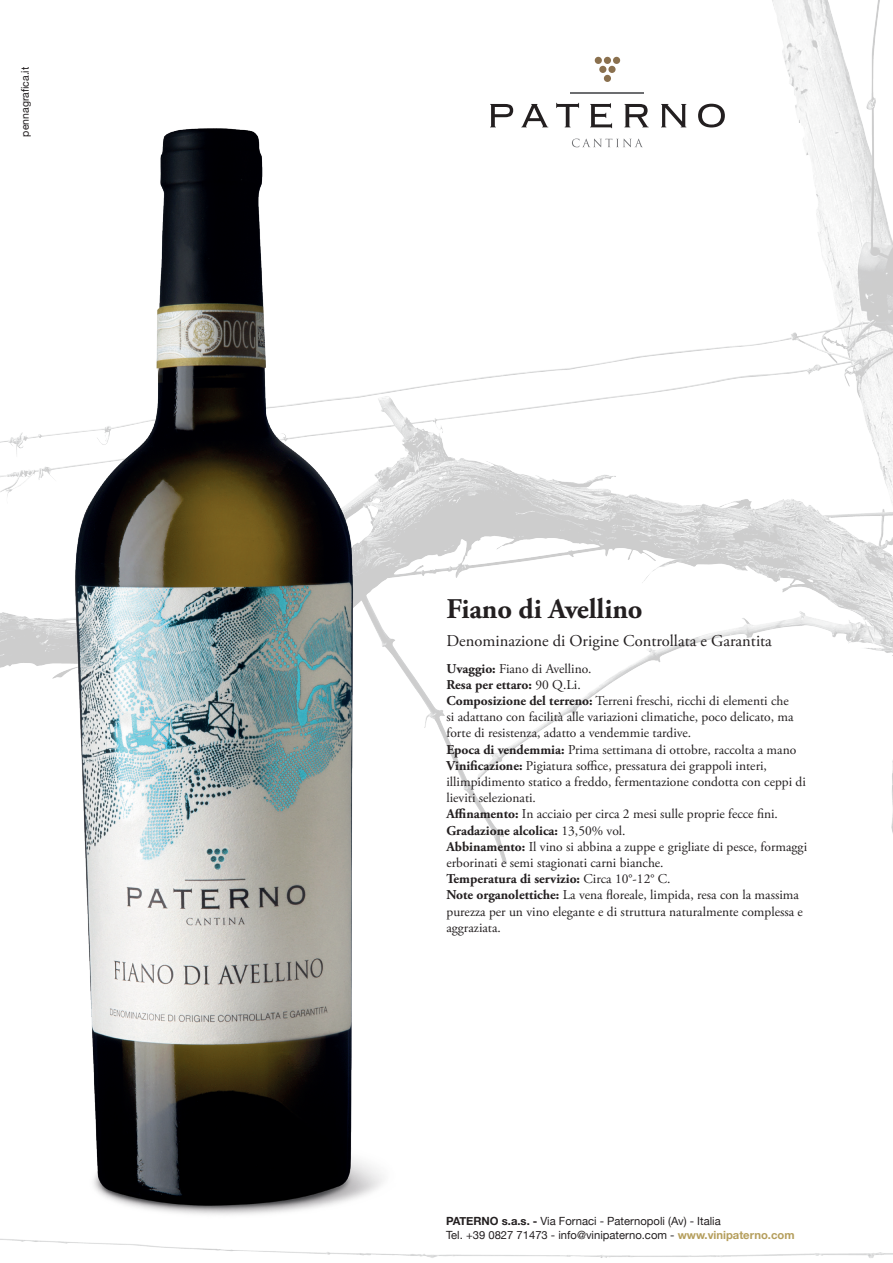
<style>
.page{position:relative;width:893px;height:1263px;background:#fff}
.page>*{position:absolute;margin:0;border:0;box-sizing:border-box;transform-origin:0 0}
.t1{font:700 28.5px "Adobe Garamond Pro";letter-spacing:-.005em;color:#231f20}
.t2{font:16.5px "Adobe Garamond Pro";color:#231f20}
.t3{font:13.5px/16.2px "Adobe Garamond Pro";color:#231f20}
.t4{font:700 13.5px "Adobe Garamond Pro";color:#231f20}
.t5{font:11.25px/13.5px "Helvetica Neue";color:#231f20}
.t6{font:10.5px "Helvetica Neue";color:#231f20}
.s1{font-weight:700}
.s2{font-weight:400}
.s3{font-weight:700;color:#b59e5c}
</style>
<div class="page">
<img style="left:0;top:0;width:893px;height:1258px">
<div style="left:604px;top:75px;width:7px;height:7px;background:#8a704e;border-radius:50%"></div>
<div style="left:595px;top:57px;width:7px;height:7px;background:#8a704e;border-radius:50%"></div>
<div style="left:604px;top:57px;width:7px;height:7px;background:#8a704e;border-radius:50%"></div>
<div style="left:613px;top:57px;width:7px;height:7px;background:#8a704e;border-radius:50%"></div>
<div style="left:599px;top:66px;width:7px;height:7px;background:#8a704e;border-radius:50%"></div>
<div style="left:608px;top:66px;width:8px;height:7px;background:#8a704e;border-radius:50%"></div>
<hr style="left:571px;top:92px;width:73px;height:1px;background:#6c6d70">
<svg style="left:572px;top:139px;width:71px;height:8px"></svg>
<svg style="left:490px;top:104px;width:23px;height:23px"></svg>
<svg style="left:521px;top:104px;width:27px;height:23px"></svg>
<svg style="left:556px;top:103px;width:23px;height:24px"></svg>
<svg style="left:590px;top:103px;width:22px;height:25px"></svg>
<svg style="left:624px;top:104px;width:25px;height:23px"></svg>
<svg style="left:661px;top:104px;width:25px;height:23px"></svg>
<svg style="left:698px;top:104px;width:27px;height:23px"></svg>
<img style="left:18px;top:106px;width:439px;height:1138px">
<p class="t6" style="left:18px;top:136px;width:71px;rotate:-90deg">pennagrafica.it</p>
<p class="t1" style="left:446px;top:592px;width:198px">Fiano di Avellino</p>
<p class="t2" style="left:446px;top:631px;width:327px">Denominazione di Origine Controllata e Garantita</p>
<p class="t3" style="left:446px;top:661px;width:147px"><span class="s1">Uvaggio:</span> Fiano di Avellino.</p>
<p class="t4" style="left:446px;top:677px;width:136px">Resa per ettaro: <span class="s2">90 Q.Li.</span></p>
<p class="t3" style="left:446px;top:693px;width:349px"><span class="s1">Composizione del terreno:</span> Terreni freschi, ricchi di elementi che si adattano con facilità alle variazioni climatiche, poco delicato, ma forte di resistenza, adatto a vendemmie tardive.</p>
<p class="t3" style="left:446px;top:742px;width:351px"><span class="s1">Epoca di vendemmia:</span> Prima settimana di ottobre, raccolta a mano</p>
<p class="t3" style="left:446px;top:758px;width:361px"><span class="s1">Vinificazione:</span> Pigiatura soffice, pressatura dei grappoli interi, illimpidimento statico a freddo, fermentazione condotta con ceppi di lieviti selezionati.</p>
<p class="t3" style="left:446px;top:806px;width:333px"><span class="s1">Affinamento:</span> In acciaio per circa 2 mesi sulle proprie fecce fini.</p>
<p class="t4" style="left:446px;top:822px;width:181px">Gradazione alcolica: <span class="s2">13,50% vol.</span></p>
<p class="t3" style="left:446px;top:839px;width:362px"><span class="s1">Abbinamento:</span> Il vino si abbina a zuppe e grigliate di pesce, formaggi erborinati e semi stagionati carni bianche.</p>
<p class="t4" style="left:446px;top:871px;width:226px">Temperatura di servizio: <span class="s2">Circa 10°-12° C.</span></p>
<p class="t3" style="left:446px;top:887px;width:358px"><span class="s1">Note organolettiche:</span> La vena floreale, limpida, resa con la massima purezza per un vino elegante e di struttura naturalmente complessa e aggraziata.</p>
<p class="t5" style="left:446px;top:1215px;width:350px"><span class="s1">PATERNO s.a.s. -</span> Via Fornaci - Paternopoli (Av) - Italia<br>Tel. +39 0827 71473 - info@vinipaterno.com - <span class="s3">www.vinipaterno.com</span></p>
</div>
